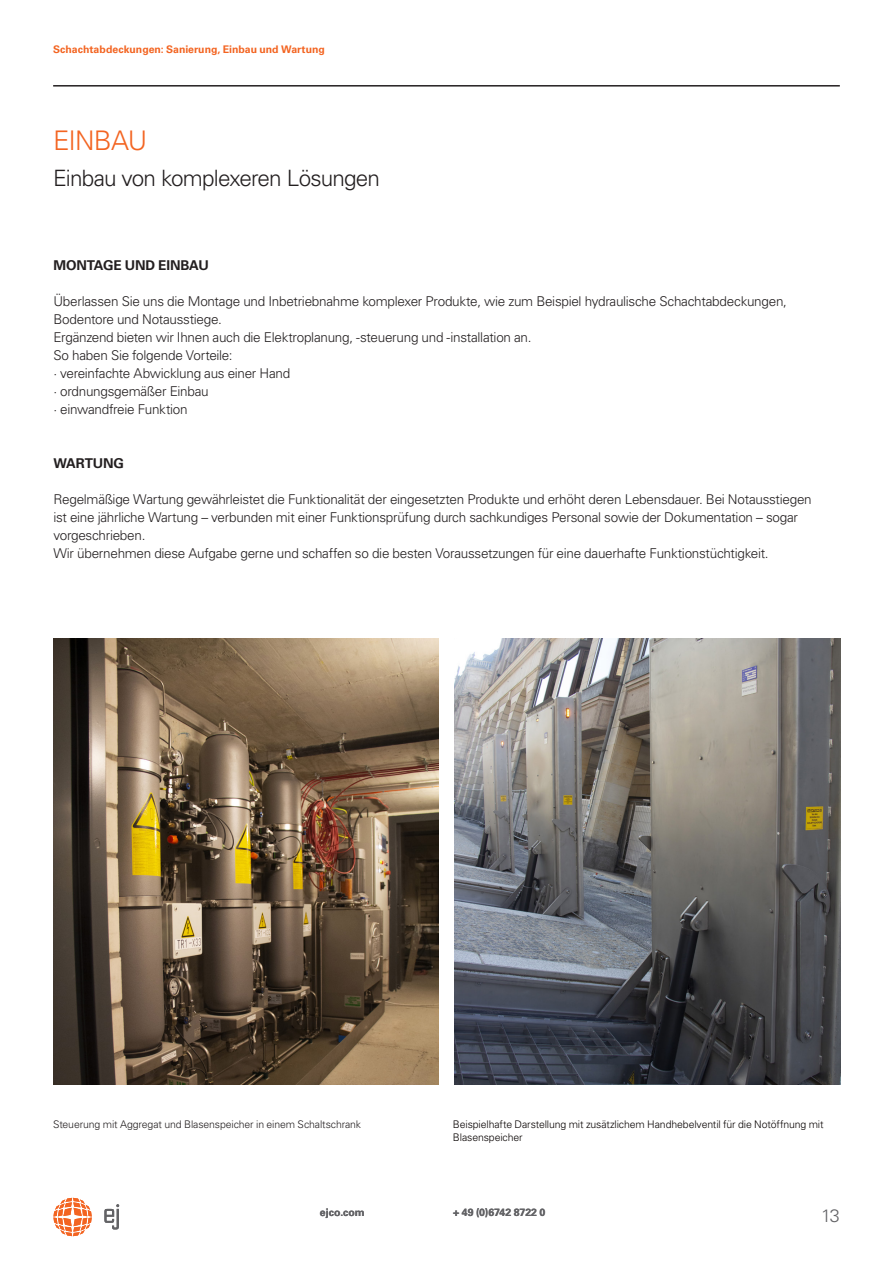
<style>
.page{position:relative;width:893px;height:1263px;background:#fff}
.page>*{position:absolute;margin:0;border:0;box-sizing:border-box;transform-origin:0 0}
.t1{font:300 27px "Univers LT Pro 45";letter-spacing:-.03em;color:#f36421}
.t2{font:300 22.5px "Univers LT Pro 45";letter-spacing:-.035em;color:#231f20}
.t3{font:300 18px "Univers LT Pro 45";color:#636366}
.t4{font:300 13.5px/18px "Univers LT Pro 45";letter-spacing:-.02em;color:#231f20}
.t5{font:700 13.5px "Univers LT Pro 65";letter-spacing:-.01em;color:#231f20}
.t6{font:300 10.5px/13.5px "Univers LT Pro 45";letter-spacing:-.01em;color:#080302}
.t7{font:300 10.5px "Univers LT Pro 45";letter-spacing:-.01em;color:#231f20}
.t8{font:700 10.5px "Univers LT Pro 65";color:#f36421}
.t9{font:700 10.5px "Univers LT Pro 65";letter-spacing:.005em;color:#636366}
</style>
<div class="page">
<svg style="left:104px;top:1204px;width:15px;height:25px"></svg>
<svg style="left:53px;top:1198px;width:39px;height:38px"></svg>
<hr style="left:53px;top:85px;width:787px;height:2px;background:#231f20">
<img style="left:53px;top:638px;width:386px;height:446px">
<img style="left:454px;top:638px;width:386px;height:446px">
<p class="t8" style="left:53px;top:43px;width:273px">Schachtabdeckungen: Sanierung, Einbau und Wartung</p>
<p class="t1" style="left:53px;top:124px;width:96px">EINBAU</p>
<p class="t2" style="left:53px;top:164px;width:328px">Einbau von komplexeren Lösungen</p>
<p class="t5" style="left:53px;top:257px;width:157px">MONTAGE UND EINBAU</p>
<p class="t4" style="left:53px;top:292px;width:735px">Überlassen Sie uns die Montage und Inbetriebnahme komplexer Produkte, wie zum Beispiel hydraulische Schachtabdeckungen,<br>Bodentore und Notausstiege.</p>
<p class="t4" style="left:53px;top:328px;width:480px">Ergänzend bieten wir Ihnen auch die Elektroplanung, -steuerung und -installation an.</p>
<p class="t4" style="left:53px;top:346px;width:181px">So haben Sie folgende Vorteile:</p>
<p class="t4" style="left:53px;top:364px;width:238px">∙ vereinfachte Abwicklung aus einer Hand</p>
<p class="t4" style="left:53px;top:382px;width:157px">∙ ordnungsgemäßer Einbau</p>
<p class="t4" style="left:53px;top:400px;width:136px">∙ einwandfreie Funktion</p>
<p class="t5" style="left:53px;top:455px;width:72px">WARTUNG</p>
<p class="t4" style="left:53px;top:490px;width:760px">Regelmäßige Wartung gewährleistet die Funktionalität der eingesetzten Produkte und erhöht deren Lebensdauer. Bei Notausstiegen ist eine jährliche Wartung – verbunden mit einer Funktionsprüfung durch sachkundiges Personal sowie der Dokumentation – sogar vorgeschrieben.</p>
<p class="t4" style="left:53px;top:544px;width:717px">Wir übernehmen diese Aufgabe gerne und schaffen so die besten Voraussetzungen für eine dauerhafte Funktionstüchtigkeit.</p>
<p class="t7" style="left:53px;top:1117px;width:309px">Steuerung mit Aggregat und Blasenspeicher in einem Schaltschrank</p>
<p class="t6" style="left:453px;top:1117px;width:372px">Beispielhafte Darstellung mit zusätzlichem Handhebelventil für die Notöffnung mit<br>Blasenspeicher</p>
<p class="t9" style="left:320px;top:1206px;width:46px">ejco.com</p>
<p class="t9" style="left:453px;top:1206px;width:94px">+ 49 (0)6742 8722 0</p>
<h3 class="t3" style="left:821px;top:1204px;width:20px">13</h3>
</div>
